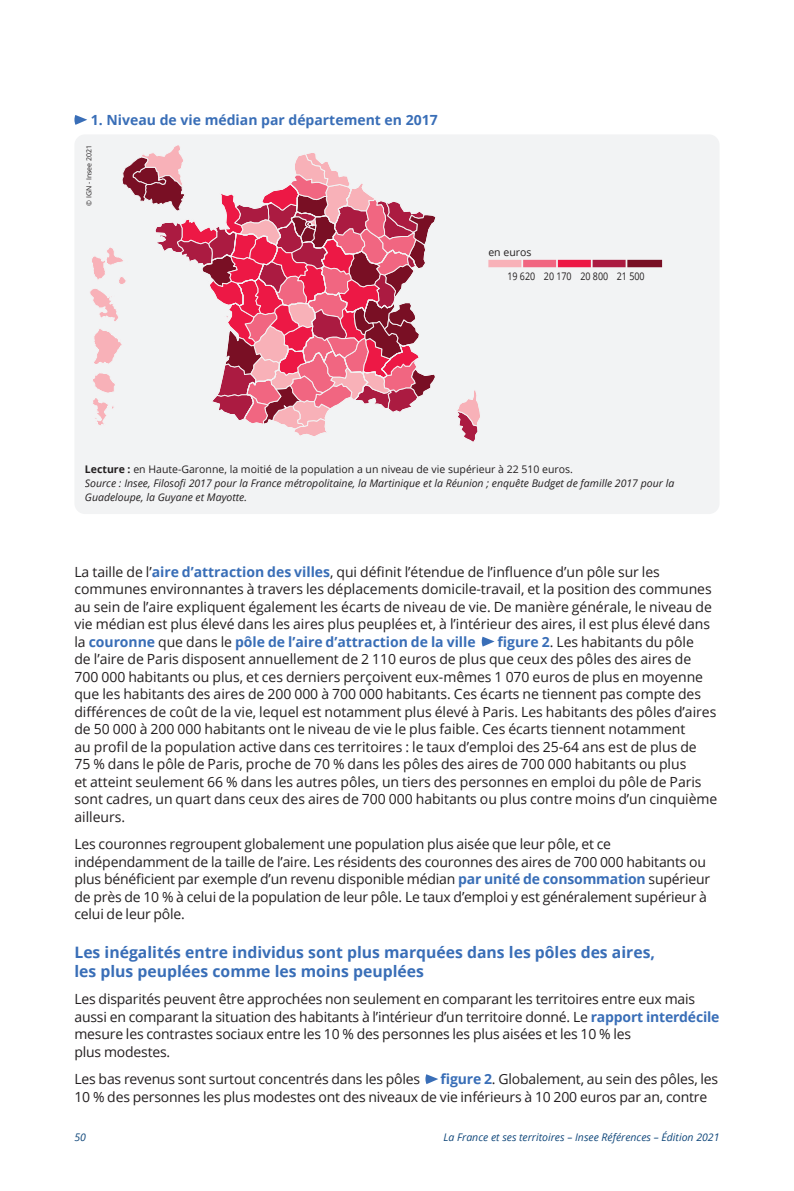
<style>
.page{position:relative;width:794px;height:1191px;background:#fff}
.page>*{position:absolute;margin:0;border:0;box-sizing:border-box;transform-origin:0 0}
.t1{font:700 15.75px/18.9px "Open Sans";color:#396eb7}
.t2{font:14px/17.5px "Open Sans";letter-spacing:-.005em;color:#231f20}
.t3{font:700 14px "Open Sans";color:#396eb7}
.t4{font:italic 10.5px/14px "Open Sans";color:#231f20}
.t5{font:italic 10.5px "Open Sans";color:#11487b}
.t6{font:10.5px "Open Sans";color:#231f20;scale:.85 1}
.t7{font:10.5px "Open Sans";color:#231f20}
.t8{font:7px "Open Sans";color:#231f20}
.s1{font-weight:700;font-style:normal}
.s2{font-style:normal}
.s3{font-weight:700;color:#396eb7}
</style>
<div class="page">
<svg style="left:481px;top:636px;width:13px;height:10px"></svg>
<svg style="left:425px;top:1074px;width:13px;height:10px"></svg>
<svg style="left:74px;top:115px;width:13px;height:10px"></svg>
<div style="left:80px;top:140px;width:634px;height:369px;background:#f2f3f4;border-radius:5px"></div>
<svg style="left:488px;top:259px;width:175px;height:9px"></svg>
<svg style="left:457px;top:390px;width:23px;height:52px"></svg>
<svg style="left:90px;top:145px;width:346px;height:291px"></svg>
<div style="left:74px;top:134px;width:645px;height:380px;border:10px solid #f2f3f4;border-radius:5px"></div>
<p class="t3" style="left:91px;top:110px;width:348px">1. Niveau de vie médian par département en 2017</p>
<p class="t8" style="left:84px;top:206px;width:63px;rotate:-90deg">© IGN - Insee 2021</p>
<p class="t7" style="left:488px;top:245px;width:45px">en euros</p>
<p class="t6" style="left:507px;top:269px;width:163px">19 620 20 170 20 800 21 500</p>
<p class="t4" style="left:85px;top:462px;width:591px"><span class="s1">Lecture :</span> <span class="s2">en Haute-Garonne, la moitié de la population a un niveau de vie supérieur à 22 510 euros.<br></span>Source : Insee, Filosofi 2017 pour la France métropolitaine, la Martinique et la Réunion ; enquête Budget de famille 2017 pour la<br>Guadeloupe, la Guyane et Mayotte.</p>
<p class="t2" style="left:74px;top:562px;width:639px">La taille de l’<span class="s3">aire d’attraction des villes</span>, qui définit l’étendue de l’influence d’un pôle sur les communes environnantes à travers les déplacements domicile‑travail, et la position des communes au sein de l’aire expliquent également les écarts de niveau de vie. De manière générale, le niveau de vie médian est plus élevé dans les aires plus peuplées et, à l’intérieur des aires, il est plus élevé dans la <span class="s3">couronne</span> que dans le <span class="s3">pôle de l’aire d’attraction de la ville</span></p>
<p class="t2" style="left:74px;top:632px;width:644px;text-indent:423px"><span class="s3">figure 2</span>. Les habitants du pôle<br>de l’aire de Paris disposent annuellement de 2 110 euros de plus que ceux des pôles des aires de 700 000 habitants ou plus, et ces derniers perçoivent eux‑mêmes 1 070 euros de plus en moyenne que les habitants des aires de 200 000 à 700 000 habitants. Ces écarts ne tiennent pas compte des différences de coût de la vie, lequel est notamment plus élevé à Paris. Les habitants des pôles d’aires de 50 000 à 200 000 habitants ont le niveau de vie le plus faible. Ces écarts tiennent notamment<br>au profil de la population active dans ces territoires : le taux d’emploi des 25‑64 ans est de plus de<br>75 % dans le pôle de Paris, proche de 70 % dans les pôles des aires de 700 000 habitants ou plus<br>et atteint seulement 66 % dans les autres pôles, un tiers des personnes en emploi du pôle de Paris sont cadres, un quart dans ceux des aires de 700 000 habitants ou plus contre moins d’un cinquième ailleurs.</p>
<p class="t2" style="left:74px;top:835px;width:637px">Les couronnes regroupent globalement une population plus aisée que leur pôle, et ce indépendamment de la taille de l’aire. Les résidents des couronnes des aires de 700 000 habitants ou plus bénéficient par exemple d’un revenu disponible médian <span class="s3">par unité de consommation</span> supérieur de près de 10 % à celui de la population de leur pôle. Le taux d’emploi y est généralement supérieur à celui de leur pôle.</p>
<p class="t1" style="left:74px;top:942px;width:582px">Les inégalités entre individus sont plus marquées dans les pôles des aires, les plus peuplées comme les moins peuplées</p>
<p class="t2" style="left:74px;top:990px;width:646px">Les disparités peuvent être approchées non seulement en comparant les territoires entre eux mais aussi en comparant la situation des habitants à l’intérieur d’un territoire donné. Le <span class="s3">rapport interdécile </span>mesure les contrastes sociaux entre les 10 % des personnes les plus aisées et les 10 % les<br>plus modestes.</p>
<p class="t2" style="left:74px;top:1070px;width:347px">Les bas revenus sont surtout concentrés dans les pôles</p>
<p class="t2" style="left:74px;top:1070px;width:645px;text-indent:366px"><span class="s3">figure 2</span>. Globalement, au sein des pôles, les<br>10 % des personnes les plus modestes ont des niveaux de vie inférieurs à 10 200 euros par an, contre</p>
<p class="t5" style="left:74px;top:1130px;width:13px">50</p>
<p class="t5" style="left:443px;top:1130px;width:277px">La France et ses territoires – Insee Références – Édition 2021</p>
</div>
